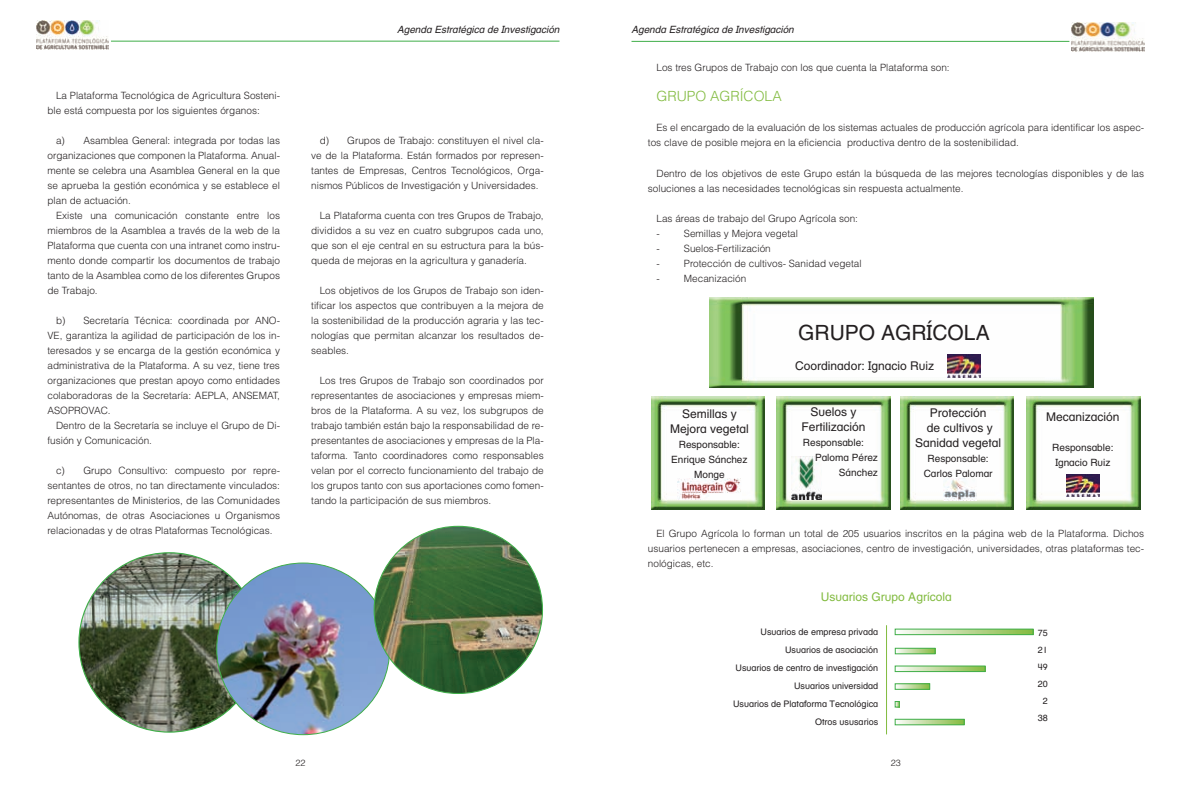
<style>
.page{position:relative;width:1191px;height:794px;background:#fff}
.page>*{position:absolute;margin:0;border:0;box-sizing:border-box;transform-origin:0 0}
.t1{font:21px "Helvetica Textbook";color:#231f20}
.t2{font:300 14px "Helvetica";color:#82bb40}
.t3{font:12px "Helvetica Textbook";color:#231f20}
.t4{font:12px "Helvetica Textbook";color:#82bb40}
.t5{font:300 10px/15px "Helvetica";color:#231f20;text-align:justify}
.t6{font:10px/15px "Helvetica Textbook";color:#231f20;text-align:center}
.t7{font:italic 10px "Helvetica Textbook";color:#231f20}
.t8{font:9px "Helvetica Textbook";color:#231f20}
.t9{font:300 9px "Helvetica";color:#231f20}
</style>
<div class="page">
<img style="left:36px;top:20px;width:72px;height:29px">
<hr style="left:111px;top:41px;width:448px;height:1px;background:#40ae49">
<hr style="left:631px;top:41px;width:438px;height:1px;background:#40ae49">
<img style="left:1071px;top:22px;width:73px;height:29px">
<img style="left:777px;top:396px;width:113px;height:114px">
<img style="left:900px;top:396px;width:113px;height:114px">
<img style="left:1026px;top:396px;width:114px;height:113px">
<img style="left:651px;top:396px;width:114px;height:113px">
<img style="left:710px;top:298px;width:383px;height:90px">
<img style="left:677px;top:478px;width:64px;height:22px">
<img style="left:79px;top:553px;width:138px;height:179px">
<img style="left:217px;top:564px;width:161px;height:170px">
<img style="left:374px;top:526px;width:168px;height:167px">
<img style="left:943px;top:478px;width:33px;height:22px">
<img style="left:947px;top:355px;width:33px;height:22px">
<img style="left:1066px;top:474px;width:33px;height:23px">
<svg style="left:902px;top:631px;width:129px;height:2px"></svg>
<div style="left:895px;top:629px;width:138px;height:6px;border:1px solid #40ae49"></div>
<svg style="left:897px;top:650px;width:36px;height:2px"></svg>
<div style="left:895px;top:648px;width:40px;height:6px;border:1px solid #40ae49"></div>
<svg style="left:899px;top:668px;width:84px;height:1px"></svg>
<svg style="left:897px;top:685px;width:31px;height:2px"></svg>
<div style="left:895px;top:683px;width:35px;height:6px;border:1px solid #40ae49"></div>
<svg style="left:895px;top:701px;width:4px;height:6px"></svg>
<svg style="left:899px;top:721px;width:63px;height:2px"></svg>
<div style="left:895px;top:719px;width:69px;height:6px;border:1px solid #40ae49"></div>
<hr style="left:886px;top:625px;width:1px;height:109px;background:#82bb40">
<img style="left:791px;top:456px;width:30px;height:43px">
<p class="t5" style="left:47px;top:88px;width:234px;text-indent:9px">La Plataforma Tecnológica de Agricultura Sosteni&shy;ble está compuesta por los siguientes órganos:</p>
<p class="t5" style="left:47px;top:133px;width:234px;text-indent:9px">a) Asamblea General: integrada por todas las organizaciones que componen la Plataforma. Anual&shy;mente se celebra una Asamblea General en la que se aprueba la gestión económica y se establece el plan de actuación.</p>
<p class="t5" style="left:47px;top:208px;width:234px;text-indent:8px">Existe una comunicación constante entre los miembros de la Asamblea a través de la web de la Plataforma que cuenta con una intranet como instru&shy;mento donde compartir los documentos de trabajo tanto de la Asamblea como de los diferentes Grupos de Trabajo.</p>
<p class="t5" style="left:47px;top:313px;width:234px;text-indent:9px">b) Secretaría Técnica: coordinada por ANO-VE, garantiza la agilidad de participación de los in&shy;teresados y se encarga de la gestión económica y administrativa de la Plataforma. A su vez, tiene tres organizaciones que prestan apoyo como entidades colaboradoras de la Secretaría: AEPLA, ANSEMAT, ASOPROVAC.</p>
<p class="t5" style="left:47px;top:418px;width:234px;text-indent:8px">Dentro de la Secretaría se incluye el Grupo de Di&shy;fusión y Comunicación.</p>
<p class="t5" style="left:47px;top:463px;width:234px;text-indent:9px">c) Grupo Consultivo: compuesto por repre&shy;sentantes de otros, no tan directamente vinculados: representantes de Ministerios, de las Comunidades Autónomas, de otras Asociaciones u Organismos relacionadas y de otras Plataformas Tecnológicas.</p>
<p class="t7" style="left:397px;top:24px;width:164px">Agenda Estratégica de Investigación</p>
<p class="t5" style="left:311px;top:133px;width:234px;text-indent:9px">d) Grupos de Trabajo: constituyen el nivel cla&shy;ve de la Plataforma. Están formados por represen&shy;tantes de Empresas, Centros Tecnológicos, Orga&shy;nismos Públicos de Investigación y Universidades.</p>
<p class="t5" style="left:311px;top:208px;width:234px;text-indent:8px">La Plataforma cuenta con tres Grupos de Trabajo, divididos a su vez en cuatro subgrupos cada uno, que son el eje central en su estructura para la bús&shy;queda de mejoras en la agricultura y ganadería.</p>
<p class="t5" style="left:311px;top:283px;width:234px;text-indent:8px">Los objetivos de los Grupos de Trabajo son iden&shy;tificar los aspectos que contribuyen a la mejora de la sostenibilidad de la producción agraria y las tec&shy;nologías que permitan alcanzar los resultados de&shy;seables.</p>
<p class="t5" style="left:311px;top:373px;width:234px;text-indent:8px">Los tres Grupos de Trabajo son coordinados por representantes de asociaciones y empresas miem&shy;bros de la Plataforma. A su vez, los subgrupos de trabajo también están bajo la responsabilidad de re&shy;presentantes de asociaciones y empresas de la Pla&shy;taforma. Tanto coordinadores como responsables velan por el correcto funcionamiento del trabajo de los grupos tanto con sus aportaciones como fomen&shy;tando la participación de sus miembros.</p>
<p class="t9" style="left:295px;top:757px;width:12px">22</p>
<p class="t7" style="left:631px;top:24px;width:164px">Agenda Estratégica de Investigación</p>
<p class="t5" style="left:656px;top:60px;width:295px">Los tres Grupos de Trabajo con los que cuenta la Plataforma son:</p>
<p class="t2" style="left:656px;top:88px;width:127px">GRUPO AGRÍCOLA</p>
<p class="t5" style="left:648px;top:120px;width:498px;text-indent:8px">Es el encargado de la evaluación de los sistemas actuales de producción agrícola para identificar los aspec&shy;tos clave de posible mejora en la eficiencia productiva dentro de la sostenibilidad.</p>
<p class="t5" style="left:648px;top:165px;width:498px;text-indent:8px">Dentro de los objetivos de este Grupo están la búsqueda de las mejores tecnologías disponibles y de las soluciones a las necesidades tecnológicas sin respuesta actualmente.</p>
<p class="t5" style="left:656px;top:210px;width:203px">Las áreas de trabajo del Grupo Agrícola son:</p>
<p class="t5" style="left:656px;top:225px;width:5px">-</p>
<p class="t5" style="left:684px;top:225px;width:115px">Semillas y Mejora vegetal</p>
<p class="t5" style="left:656px;top:240px;width:5px">-</p>
<p class="t5" style="left:684px;top:240px;width:88px">Suelos-Fertilización</p>
<p class="t5" style="left:656px;top:255px;width:5px">-</p>
<p class="t5" style="left:684px;top:255px;width:179px">Protección de cultivos- Sanidad vegetal</p>
<p class="t5" style="left:656px;top:270px;width:5px">-</p>
<p class="t5" style="left:684px;top:270px;width:64px">Mecanización</p>
<p class="t3" style="left:682px;top:406px;width:56px">Semillas y</p>
<p class="t3" style="left:670px;top:421px;width:80px">Mejora vegetal</p>
<p class="t6" style="left:679px;top:436px;width:63px">Responsable:</p>
<p class="t6" style="left:671px;top:451px;width:78px">Enrique Sánchez<br>Monge</p>
<p class="t1" style="left:798px;top:320px;width:193px">GRUPO AGRÍCOLA</p>
<p class="t3" style="left:795px;top:359px;width:140px">Coordinador: Ignacio Ruiz</p>
<p class="t3" style="left:810px;top:404px;width:48px">Suelos y</p>
<p class="t3" style="left:801px;top:419px;width:66px">Fertilización</p>
<p class="t6" style="left:803px;top:435px;width:63px">Responsable:</p>
<p class="t6" style="left:815px;top:450px;width:64px">Paloma Pérez</p>
<p class="t6" style="left:839px;top:465px;width:40px">Sánchez</p>
<p class="t3" style="left:929px;top:406px;width:58px">Protección</p>
<p class="t3" style="left:926px;top:421px;width:68px">de cultivos y</p>
<p class="t3" style="left:915px;top:436px;width:88px">Sanidad vegetal</p>
<p class="t6" style="left:927px;top:451px;width:63px">Responsable:</p>
<p class="t6" style="left:923px;top:466px;width:70px">Carlos Palomar</p>
<p class="t3" style="left:1046px;top:409px;width:75px">Mecanización</p>
<p class="t6" style="left:1052px;top:440px;width:63px">Responsable:</p>
<p class="t6" style="left:1055px;top:455px;width:57px">Ignacio Ruiz</p>
<p class="t5" style="left:648px;top:525px;width:498px;text-indent:8px">El Grupo Agrícola lo forman un total de 205 usuarios inscritos en la página web de la Plataforma. Dichos usuarios pertenecen a empresas, asociaciones, centro de investigación, universidades, otras plataformas tec&shy;nológicas, etc.</p>
<p class="t4" style="left:821px;top:589px;width:132px">Usuarios Grupo Agrícola</p>
<p class="t8" style="left:760px;top:626px;width:119px">Usuarios de empresa privada</p>
<p class="t8" style="left:785px;top:644px;width:95px">Usuarios de asociación</p>
<p class="t8" style="left:735px;top:662px;width:144px">Usuarios de centro de investigación</p>
<p class="t8" style="left:794px;top:680px;width:86px">Usuarios universidad</p>
<p class="t8" style="left:733px;top:698px;width:147px">Usuarios de Plataforma Tecnológica</p>
<p class="t8" style="left:815px;top:716px;width:65px">Otros ususarios</p>
<p class="t9" style="left:891px;top:757px;width:12px">23</p>
<p class="t8" style="left:1038px;top:628px;width:12px">75</p>
<p class="t8" style="left:1038px;top:645px;width:12px">21</p>
<p class="t8" style="left:1038px;top:662px;width:12px">49</p>
<p class="t8" style="left:1038px;top:679px;width:12px">20</p>
<p class="t8" style="left:1043px;top:696px;width:7px">2</p>
<p class="t8" style="left:1038px;top:713px;width:12px">38</p>
</div>
